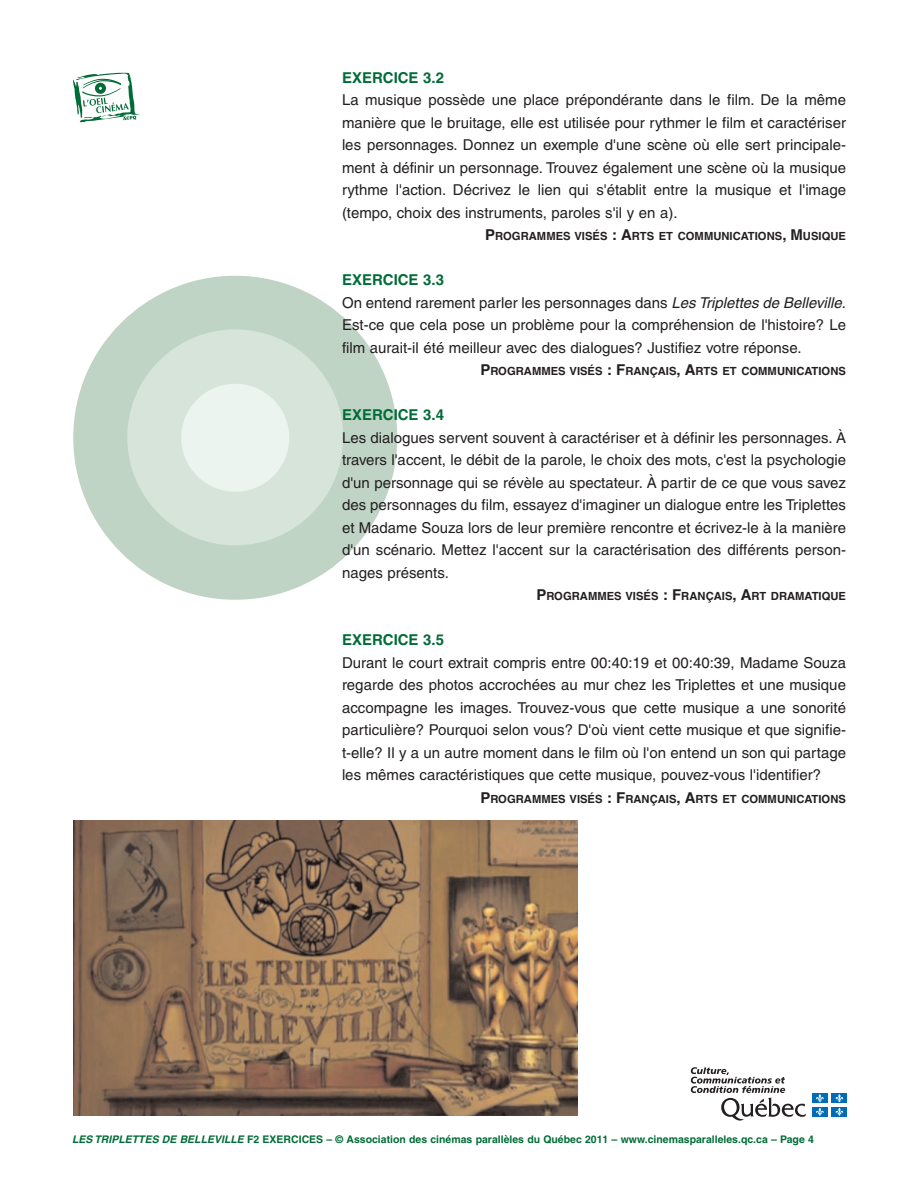
<style>
.page{position:relative;width:918px;height:1188px;background:#fff}
.page>*{position:absolute;margin:0;border:0;box-sizing:border-box;transform-origin:0 0}
.t1{font:15px/22.5px "Helvetica";color:#231f20;text-align:justify}
.t2{font:700 15px "Helvetica";color:#006c37}
.t3{font:700 11.25px "Helvetica";color:#231f20}
.t4{font:700 10.5px "Helvetica";color:#006c37}
.s1{font-size:15px}
.s2{font-weight:700;color:#006c37}
.s3{font-style:italic}
</style>
<div class="page">
<div style="left:73px;top:276px;width:324px;height:324px;background:#c0d4c5;border-radius:50%"></div>
<div style="left:127px;top:329px;width:216px;height:216px;background:#d6e4da;border-radius:50%"></div>
<div style="left:181px;top:384px;width:108px;height:108px;background:#ecf4ef;border-radius:50%"></div>
<svg style="left:691px;top:1067px;width:115px;height:54px"></svg>
<div style="left:812px;top:1093px;width:15px;height:10px;background:#006cb7"></div>
<svg style="left:816px;top:1094px;width:8px;height:8px"></svg>
<div style="left:832px;top:1093px;width:15px;height:10px;background:#006cb7"></div>
<svg style="left:835px;top:1094px;width:8px;height:8px"></svg>
<div style="left:812px;top:1107px;width:15px;height:9px;background:#006cb7"></div>
<svg style="left:816px;top:1108px;width:8px;height:8px"></svg>
<div style="left:832px;top:1107px;width:15px;height:9px;background:#006cb7"></div>
<svg style="left:835px;top:1108px;width:8px;height:8px"></svg>
<svg style="left:73px;top:73px;width:67px;height:50px"></svg>
<img style="left:74px;top:820px;width:504px;height:296px">
<p class="t2" style="left:342px;top:72px;width:104px">EXERCICE 3.2</p>
<p class="t1" style="left:342px;top:90px;width:506px">La musique possède une place prépondérante dans le film. De la même manière que le bruitage, elle est utilisée pour rythmer le film et caractériser les personnages. Donnez un exemple d'une scène où elle sert principale&shy;ment à définir un personnage. Trouvez également une scène où la musique rythme l'action. Décrivez le lien qui s'établit entre la musique et l'image (tempo, choix des instruments, paroles s'il y en a).</p>
<p class="t3" style="left:485px;top:232px;width:362px"><span class="s1">P</span>ROGRAMMES VISÉS <span class="s1">: A</span>RTS ET COMMUNICATIONS<span class="s1">, M</span>USIQUE</p>
<p class="t1" style="left:342px;top:270px;width:506px;text-align:left"><span class="s2">EXERCICE 3.3<br></span>On entend rarement parler les personnages dans <span class="s3">Les Triplettes de Belleville</span>.<br>Est-ce que cela pose un problème pour la compréhension de l'histoire? Le film aurait-il été meilleur avec des dialogues? Justifiez votre réponse.</p>
<p class="t3" style="left:480px;top:367px;width:367px"><span class="s1">P</span>ROGRAMMES VISÉS <span class="s1">: F</span>RANÇAIS<span class="s1">, A</span>RTS ET COMMUNICATIONS</p>
<p class="t2" style="left:342px;top:409px;width:104px">EXERCICE 3.4</p>
<p class="t1" style="left:342px;top:428px;width:506px">Les dialogues servent souvent à caractériser et à définir les personnages. À travers l'accent, le débit de la parole, le choix des mots, c'est la psychologie d'un personnage qui se révèle au spectateur. À partir de ce que vous savez des personnages du film, essayez d'imaginer un dialogue entre les Triplettes et Madame Souza lors de leur première rencontre et écrivez-le à la manière d'un scénario. Mettez l'accent sur la caractérisation des différents person&shy;nages présents.</p>
<p class="t3" style="left:536px;top:592px;width:311px"><span class="s1">P</span>ROGRAMMES VISÉS <span class="s1">: F</span>RANÇAIS<span class="s1">, A</span>RT DRAMATIQUE</p>
<p class="t2" style="left:342px;top:634px;width:104px">EXERCICE 3.5</p>
<p class="t1" style="left:342px;top:653px;width:506px">Durant le court extrait compris entre 00:40:19 et 00:40:39, Madame Souza regarde des photos accrochées au mur chez les Triplettes et une musique accompagne les images. Trouvez-vous que cette musique a une sonorité particulière? Pourquoi selon vous? D'où vient cette musique et que signifie&shy;t-elle? Il y a un autre moment dans le film où l'on entend un son qui partage les mêmes caractéristiques que cette musique, pouvez-vous l'identifier?</p>
<p class="t3" style="left:480px;top:794px;width:367px"><span class="s1">P</span>ROGRAMMES VISÉS <span class="s1">: F</span>RANÇAIS<span class="s1">, A</span>RTS ET COMMUNICATIONS</p>
<p class="t4" style="left:72px;top:1135px;width:743px"><span class="s3">LES TRIPLETTES DE BELLEVILLE</span> F2 EXERCICES – © Association des cinémas parallèles du Québec 2011 – www.cinemasparalleles.qc.ca – Page 4</p>
</div>
